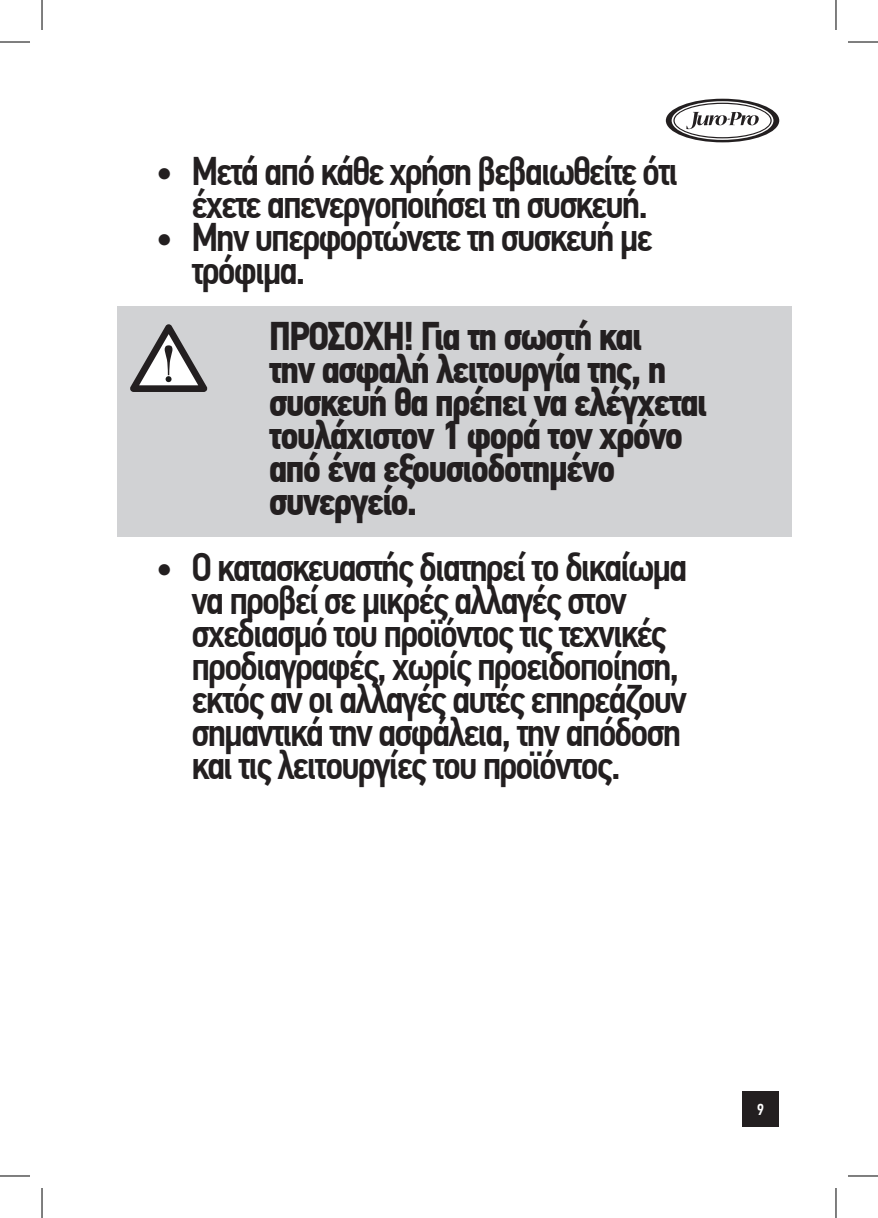
<style>
.page{position:relative;width:878px;height:1218px;background:#fff}
.page>*{position:absolute;margin:0;border:0;box-sizing:border-box;transform-origin:0 0}
.t1{font:500 40px/33px "PF Din Text Cond Pro";letter-spacing:-.05em;color:#231f20}
.t2{font:700 40px/33px "PF Din Text Cond Pro";letter-spacing:-.05em;color:#231f20}
.t3{font:500 16px "PF Din Text Cond Pro";color:#fff}
</style>
<div class="page">
<svg style="left:666px;top:99px;width:113px;height:43px"></svg>
<div style="left:742px;top:1091px;width:37px;height:36px;background:#231f20"></div>
<div style="left:118px;top:307px;width:674px;height:230px;background:#d1d2d4"></div>
<svg style="left:130px;top:324px;width:77px;height:68px"></svg>
<hr style="left:0;top:42px;width:30px;height:1px;background:#000">
<hr style="left:848px;top:42px;width:30px;height:1px;background:#000">
<hr style="left:0;top:1176px;width:30px;height:1px;background:#000">
<hr style="left:848px;top:1176px;width:30px;height:1px;background:#000">
<hr style="left:42px;top:0;width:1px;height:30px;background:#000">
<hr style="left:42px;top:1188px;width:1px;height:30px;background:#000">
<hr style="left:835px;top:0;width:1px;height:30px;background:#000">
<hr style="left:835px;top:1188px;width:1px;height:30px;background:#000">
<p class="t1" style="left:155px;top:156px;width:524px;text-align:center">• Μετά από κάθε χρήση βεβαιωθείτε ότι έχετε απενεργοποιήσει τη συσκευή.</p>
<p class="t1" style="left:191px;top:222px;width:463px;text-indent:-36px">• Μην υπερφορτώνετε τη συσκευή με τρόφιμα.</p>
<p class="t2" style="left:269px;top:321px;width:440px">ΠΡΟΣΟΧΗ! Για τη σωστή και<br>την ασφαλή λειτουργία της, η συσκευή θα πρέπει να ελέγχεται τουλάχιστον 1 φορά τον χρόνο από ένα εξουσιοδοτημένο συνεργείο.</p>
<p class="t1" style="left:191px;top:552px;width:497px;text-indent:-36px">• Ο κατασκευαστής διατηρεί το δικαίωμα να προβεί σε μικρές αλλαγές στον σχεδιασμό του προϊόντος τις τεχνικές προδιαγραφές, χωρίς προειδοποίηση, εκτός αν οι αλλαγές αυτές επηρεάζουν σημαντικά την ασφάλεια, την απόδοση και τις λειτουργίες του προϊόντος.</p>
<p class="t3" style="left:757px;top:1100px;width:9px">9</p>
</div>
